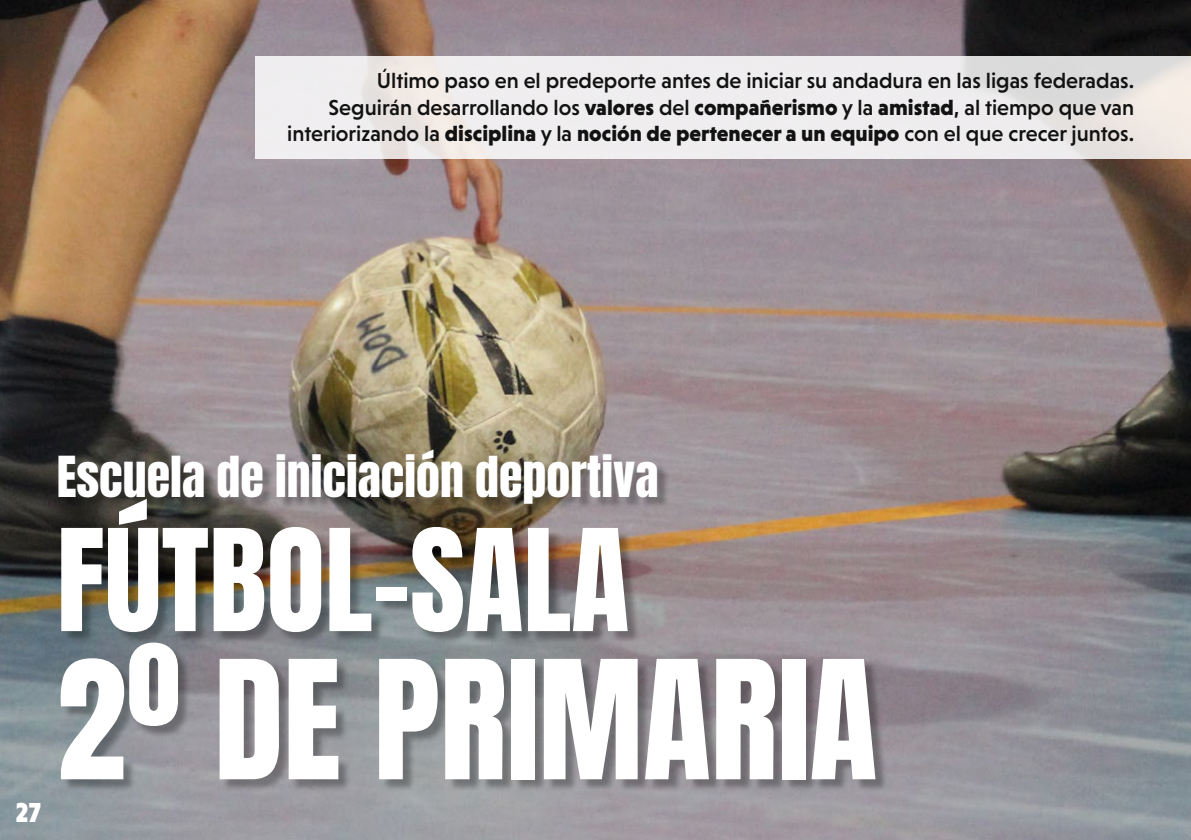
<style>
.page{position:relative;width:1191px;height:840px;background:#fff}
.page>*{position:absolute;margin:0;border:0;box-sizing:border-box;transform-origin:0 0}
.t1{font:140px "Anton";color:#fff}
.t2{font:120px "Anton";color:#fff}
.t3{font:48px "Anton";color:#fff}
.t4{font:900 28px "Niveau Grotesk";color:#fff}
.t5{font:500 22px/26.4px "Niveau Grotesk";color:#121212;text-align:right}
.s1{font-weight:900}
</style>
<div class="page">
<img style="left:0;top:0;width:1191px;height:839px">
<svg style="left:255px;top:57px;width:936px;height:102px;background:#edeaea"></svg>
<div style="left:61px;top:452px;width:827px;height:339px;background:#000;opacity:.3"></div>
<p class="t5" style="left:287px;top:67px;width:848px">Último paso en el predeporte antes de iniciar su andadura en las ligas federadas.<br>Seguirán desarrollando los <span class="s1">valores</span> del <span class="s1">compañerismo</span> y la <span class="s1">amistad</span>, al tiempo que van interiorizando la <span class="s1">disciplina</span> y la <span class="s1">noción de pertenecer a un equipo</span> con el que crecer juntos.</p>
<p class="t4" style="left:15px;top:795px;width:27px">27</p>
<h3 class="t3" style="left:57px;top:452px;width:603px">Escuela de iniciación deportiva</h3>
<h2 class="t2" style="left:57px;top:519px;width:574px">FÚTBOL-SALA</h2>
<h1 class="t1" style="left:57px;top:648px;width:822px">2º DE PRIMARIA</h1>
</div>
